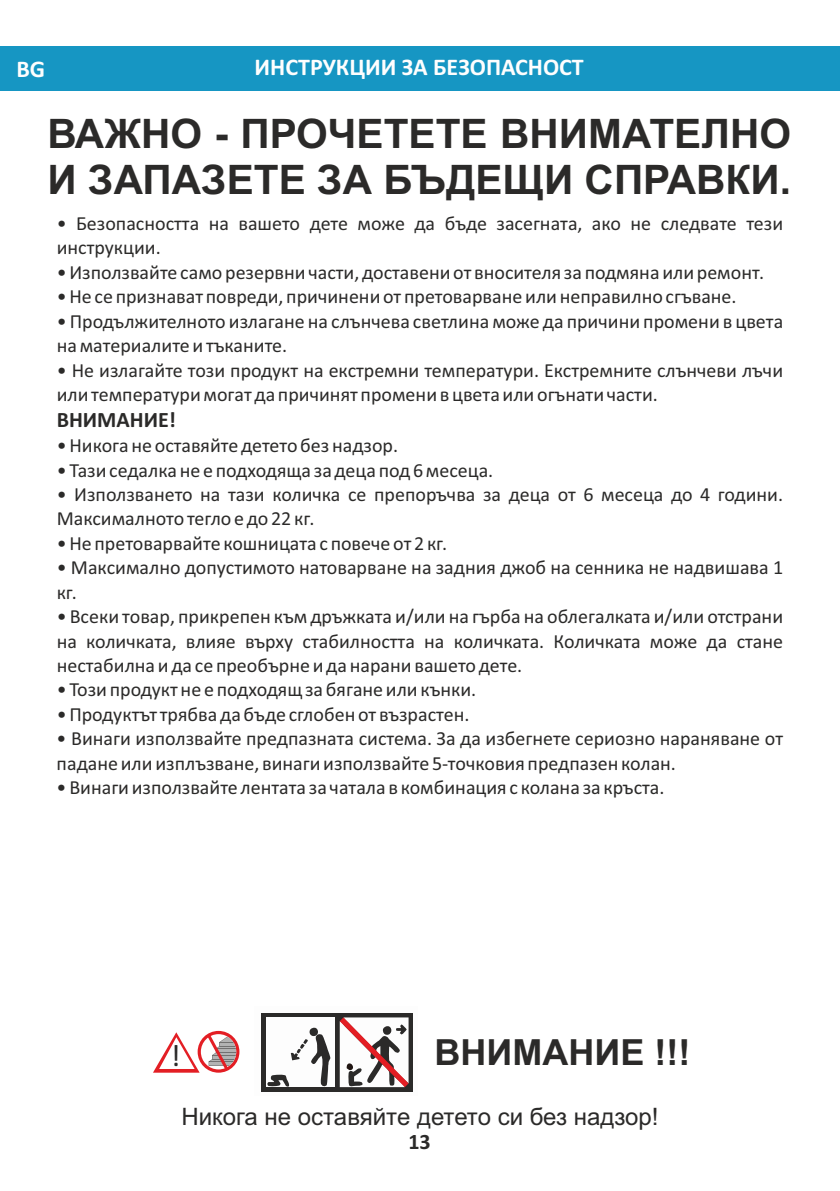
<style>
.page{position:relative;width:840px;height:1191px;background:#fff}
.page>*{position:absolute;margin:0;border:0;box-sizing:border-box;transform-origin:0 0}
.t1{font:700 40.6px/45.4px "Arial";color:#2b2a29}
.t2{font:700 36px "Arial";color:#2b2a29}
.t3{font:31.2px "Calibri";color:#2b2a29}
.t4{font:24px "Arial";color:#2b2a29}
.t5{font:700 24px "Calibri";color:#fefefe}
.t6{font:700 22px "Calibri";color:#2b2a29}
.t7{font:20px/24.4px "Calibri";color:#2b2a29}
</style>
<div class="page">
<div style="left:261px;top:1012px;width:152px;height:79px;background:#2b2a29"></div>
<div style="left:266px;top:1017px;width:69px;height:70px;background:#fdfdfd"></div>
<svg style="left:267px;top:1027px;width:64px;height:60px"></svg>
<svg style="left:339px;top:1017px;width:69px;height:71px;background:#d0bcbd"></svg>
<div style="left:0;top:47px;width:839px;height:44px;background:#1696c3"></div>
<svg style="left:153px;top:1032px;width:46px;height:40px"></svg>
<svg style="left:197px;top:1031px;width:42px;height:41px"></svg>
<div style="left:201px;top:1034px;width:35px;height:35px;background:#fefefe;border-radius:50%"></div>
<svg style="left:207px;top:1034px;width:29px;height:36px"></svg>
<p class="t5" style="left:16px;top:59px;width:30px">BG</p>
<p class="t5" style="left:254px;top:57px;width:330px">ИНСТРУКЦИИ ЗА БЕЗОПАСНОСТ</p>
<h1 class="t1" style="left:48px;top:115px;width:744px">ВАЖНО - ПРОЧЕТЕТЕ ВНИМАТЕЛНО<br>И ЗАПАЗЕТЕ ЗА БЪДЕЩИ СПРАВКИ.</h1>
<p class="t7" style="left:57px;top:213px;width:727px">• Безопасността на вашето дете може да бъде засегната, ако не следвате тези инструкции.</p>
<p class="t7" style="left:57px;top:262px;width:708px">• Използвайте само резервни части, доставени от вносителя за подмяна или ремонт.</p>
<p class="t7" style="left:57px;top:286px;width:681px">• Не се признават повреди, причинени от претоварване или неправилно сгъване.</p>
<p class="t7" style="left:57px;top:310px;width:727px">• Продължителното излагане на слънчева светлина може да причини промени в цвета на материалите и тъканите.</p>
<p class="t7" style="left:57px;top:359px;width:727px">• Не излагайте този продукт на екстремни температури. Екстремните слънчеви лъчи или температури могат да причинят промени в цвета или огънати части.</p>
<p class="t6" style="left:57px;top:411px;width:121px">ВНИМАНИЕ!</p>
<p class="t7" style="left:57px;top:435px;width:343px">• Никога не оставяйте детето без надзор.</p>
<p class="t7" style="left:57px;top:459px;width:438px">• Тази седалка не е подходяща за деца под 6 месеца.</p>
<p class="t7" style="left:57px;top:484px;width:727px">• Използването на тази количка се препоръчва за деца от 6 месеца до 4 години.<br>Максималното тегло е до 22 кг.</p>
<p class="t7" style="left:57px;top:533px;width:392px">• Не претоварвайте кошницата с повече от 2 кг.</p>
<p class="t7" style="left:57px;top:557px;width:727px">• Максимално допустимото натоварване на задния джоб на сенника не надвишава 1 кг.</p>
<p class="t7" style="left:57px;top:606px;width:727px;text-align:justify">• Всеки товар, прикрепен към дръжката и/или на гърба на облегалката и/или отстрани на количката, влияе върху стабилността на количката. Количката може да стане нестабилна и да се преобърне и да нарани вашето дете.</p>
<p class="t7" style="left:57px;top:679px;width:421px">• Този продукт не е подходящ за бягане или кънки.</p>
<p class="t7" style="left:57px;top:703px;width:414px">• Продуктът трябва да бъде сглобен от възрастен.</p>
<p class="t7" style="left:57px;top:728px;width:727px">• Винаги използвайте предпазната система. За да избегнете сериозно нараняване от падане или изплъзване, винаги използвайте 5-точковия предпазен колан.</p>
<p class="t7" style="left:57px;top:777px;width:609px">• Винаги използвайте лентата за чатала в комбинация с колана за кръста.</p>
<h3 class="t3" style="left:170px;top:1042px;width:12px">!</h3>
<h2 class="t2" style="left:434px;top:1038px;width:257px">ВНИМАНИЕ !!!</h2>
<p class="t4" style="left:181px;top:1107px;width:478px">Никога не оставяйте детето си без надзор!</p>
<p class="t6" style="left:408px;top:1132px;width:24px">13</p>
</div>
